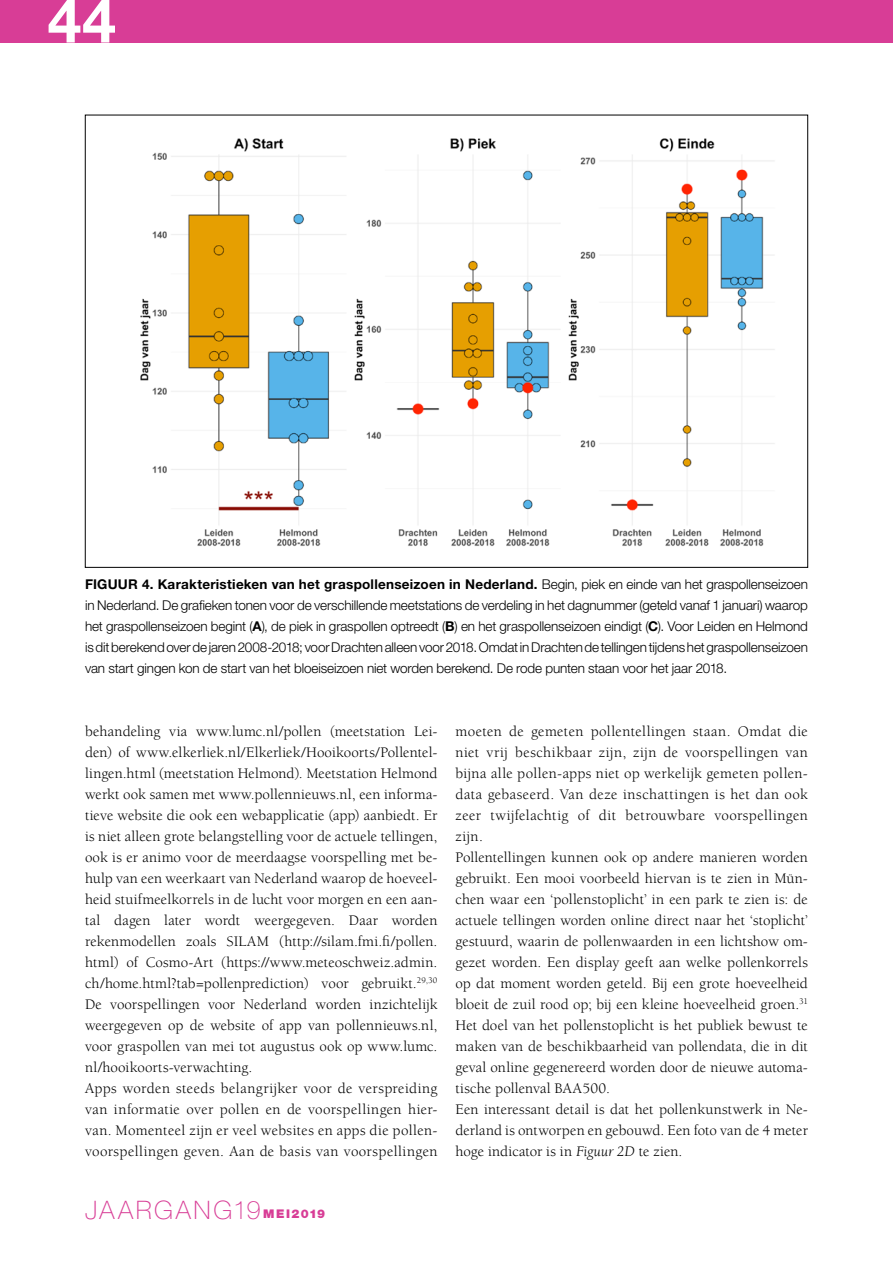
<style>
.page{position:relative;width:893px;height:1263px;background:#fff}
.page>*{position:absolute;margin:0;border:0;box-sizing:border-box;transform-origin:0 0}
.t1{font:700 60.75px "Helvetica Neue";color:#fff}
.t2{font:100 25.5px "Helvetica Neue";letter-spacing:.1em;color:#d83d96}
.t3{font:15px/21px "Berkeley Std";letter-spacing:.01em;color:#000}
.t4{font:300 13.5px/21px "Helvetica Neue LT Std";letter-spacing:-.01em;color:#000;text-align:justify}
.s1{font-weight:700}
.s2{font-style:italic}
.s3{font-weight:900;font-size:12px}
</style>
<div class="page">
<div style="left:0;top:0;width:893px;height:43px;background:#d83d96"></div>
<img style="left:140px;top:138px;width:635px;height:408px">
<h1 class="t1" style="left:48px;top:-17px;width:70px">44</h1>
<p class="t4" style="left:85px;top:573px;width:724px"><span class="s1">FIGUUR 4. Karakteristieken van het graspollenseizoen in Nederland.</span> Begin, piek en einde van het graspollenseizoen in Nederland. De grafieken tonen voor de verschillende meetstations de verdeling in het dagnummer (geteld vanaf 1 januari) waarop het graspollenseizoen begint (<span class="s1">A</span>), de piek in graspollen optreedt (<span class="s1">B</span>) en het graspollenseizoen eindigt (<span class="s1">C</span>). Voor Leiden en Helmond is dit berekend over de jaren 2008-2018; voor Drachten alleen voor 2018. Omdat in Drachten de tellingen tijdens het graspollenseizoen van start gingen kon de start van het bloeiseizoen niet worden berekend. De rode punten staan voor het jaar 2018.</p>
<p class="t3" style="left:85px;top:721px;width:354px">behandeling via www.lumc.nl/pollen (meetstation Lei&shy;den) of www.elkerliek.nl/Elkerliek/Hooikoorts/Pollentel&shy;lingen.html (meetstation Helmond). Meetstation Helmond werkt ook samen met www.pollennieuws.nl, een informa&shy;tieve website die ook een webapplicatie (app) aanbiedt. Er is niet alleen grote belangstelling voor de actuele tellingen, ook is er animo voor de meerdaagse voorspelling met be&shy;hulp van een weerkaart van Nederland waarop de hoeveel&shy;heid stuifmeelkorrels in de lucht voor morgen en een aan&shy;tal dagen later wordt weergegeven. Daar worden rekenmodellen zoals SILAM (http://silam.fmi.fi/pollen. html) of Cosmo-Art (https://www.meteoschweiz.admin. ch/home.html?tab=pollenprediction) voor gebruikt.<sup>29,30<br></sup>De voorspellingen voor Nederland worden inzichtelijk weergegeven op de website of app van pollennieuws.nl, voor graspollen van mei tot augustus ook op www.lumc. nl/hooikoorts-verwachting.<br>Apps worden steeds belangrijker voor de verspreiding van informatie over pollen en de voorspellingen hier&shy;van. Momenteel zijn er veel websites en apps die pollen&shy;voorspellingen geven. Aan de basis van voorspellingen</p>
<p class="t3" style="left:455px;top:721px;width:354px">moeten de gemeten pollentellingen staan. Omdat die niet vrij beschikbaar zijn, zijn de voorspellingen van bijna alle pollen-apps niet op werkelijk gemeten pollen&shy;data gebaseerd. Van deze inschattingen is het dan ook zeer twijfelachtig of dit betrouwbare voorspellingen zijn.<br>Pollentellingen kunnen ook op andere manieren worden gebruikt. Een mooi voorbeeld hiervan is te zien in Mün&shy;chen waar een ‘pollenstoplicht’ in een park te zien is: de actuele tellingen worden online direct naar het ‘stoplicht’ gestuurd, waarin de pollenwaarden in een lichtshow om&shy;gezet worden. Een display geeft aan welke pollenkorrels op dat moment worden geteld. Bij een grote hoeveelheid bloeit de zuil rood op; bij een kleine hoeveelheid groen.<sup>31<br></sup>Het doel van het pollenstoplicht is het publiek bewust te maken van de beschikbaarheid van pollendata, die in dit geval online gegenereerd worden door de nieuwe automa&shy;tische pollenval BAA500.<br>Een interessant detail is dat het pollenkunstwerk in Ne&shy;derland is ontworpen en gebouwd. Een foto van de 4 meter hoge indicator is in <span class="s2">Figuur 2D</span> te zien.</p>
<h2 class="t2" style="left:85px;top:1195px;width:242px">JAARGANG19<span class="s3">MEI2019</span></h2>
</div>
